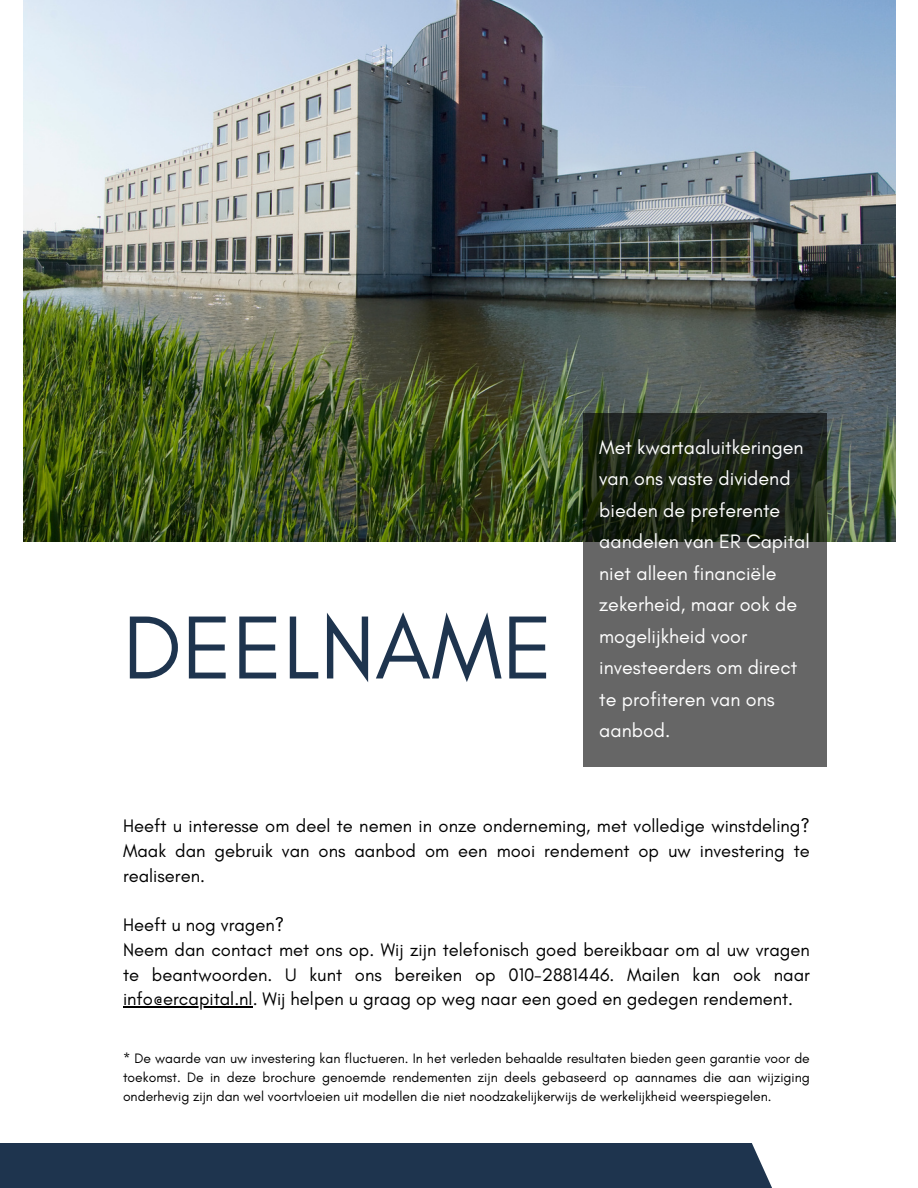
<style>
.page{position:relative;width:918px;height:1188px;background:#fff}
.page>*{position:absolute;margin:0;border:0;box-sizing:border-box;transform-origin:0 0}
.t1{font:91.05px "Glacial Indifference";color:#1e344e}
.t2{font:19.8px/31.5px "Glacial Indifference";color:#fff}
.t3{font:18.45px/24.8px "Glacial Indifference";color:#000;text-align:justify}
.t4{font:13.95px/19.2px "Glacial Indifference";color:#000;text-align:justify}
</style>
<div class="page">
<img style="left:23px;top:0;width:872px;height:542px">
<svg style="left:583px;top:413px;width:243px;height:354px;background:#4b4e49"></svg>
<div style="left:0;top:1143px;width:772px;height:45px;background:#1e344e"></div>
<hr style="left:123px;top:1007px;width:130px;height:1px;background:#000">
<h2 class="t1" style="left:123px;top:592px;width:431px">DEELNAME</h2>
<h1 class="t2" style="left:599px;top:431px;width:212px">Met kwartaaluitkeringen van ons vaste dividend bieden de preferente aandelen van ER Capital niet alleen financiële zekerheid, maar ook de mogelijkheid voor investeerders om direct te profiteren van ons aanbod.</h1>
<h2 class="t3" style="left:123px;top:813px;width:688px">Heeft u interesse om deel te nemen in onze onderneming, met volledige winstdeling?<br>Maak dan gebruik van ons aanbod om een mooi rendement op uw investering te realiseren.</h2>
<h2 class="t3" style="left:123px;top:912px;width:688px;text-align:left">Heeft u nog vragen?<br>Neem dan contact met ons op. Wij zijn telefonisch goed bereikbaar om al uw vragen te beantwoorden. U kunt ons bereiken op 010-2881446. Mailen kan ook naar</h2>
<p class="t3" style="left:123px;top:987px;width:672px">info@ercapital.nl. Wij helpen u graag op weg naar een goed en gedegen rendement.</p>
<p class="t4" style="left:123px;top:1048px;width:688px">* De waarde van uw investering kan fluctueren. In het verleden behaalde resultaten bieden geen garantie voor de toekomst. De in deze brochure genoemde rendementen zijn deels gebaseerd op aannames die aan wijziging onderhevig zijn dan wel voortvloeien uit modellen die niet noodzakelijkerwijs de werkelijkheid weerspiegelen.</p>
</div>
